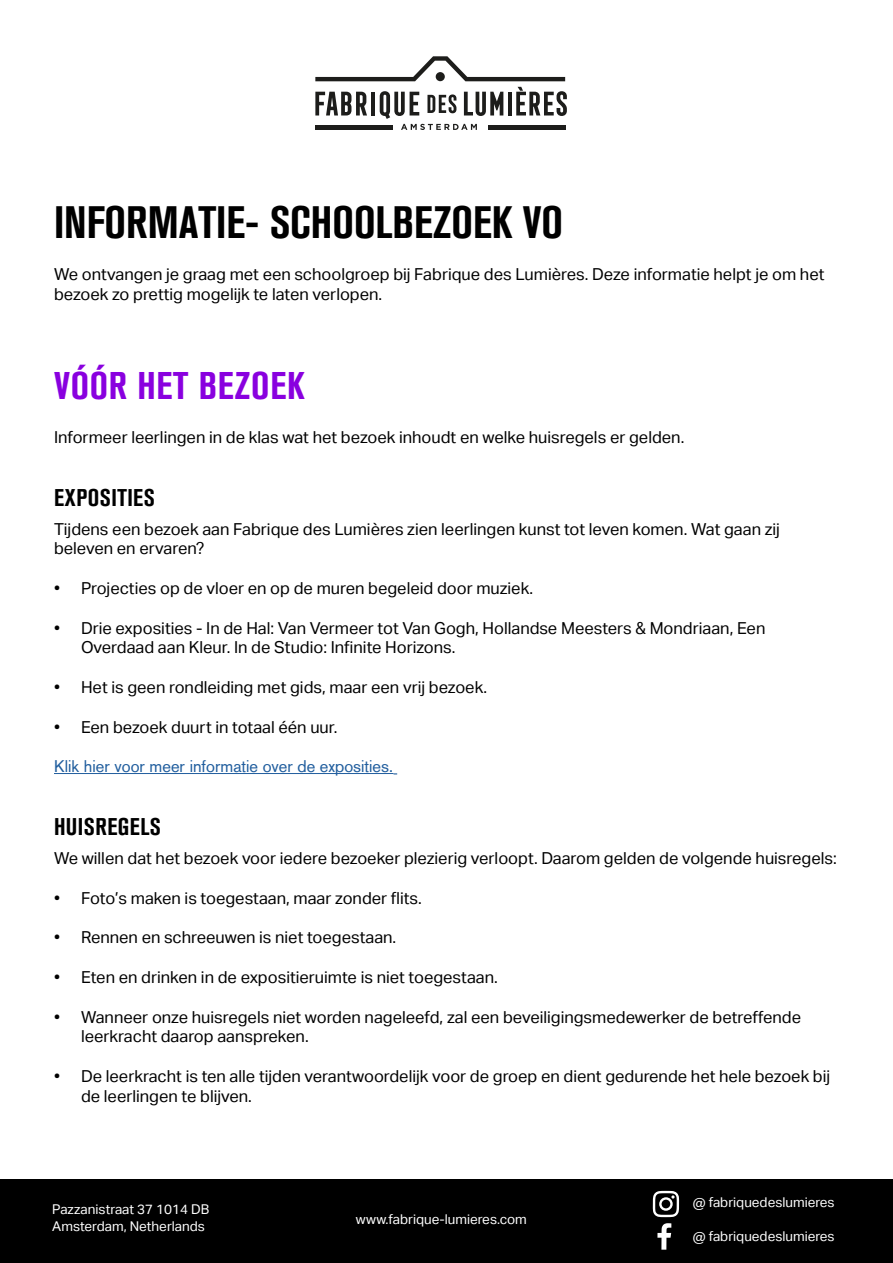
<style>
.page{position:relative;width:893px;height:1263px;background:#fff}
.page>*{position:absolute;margin:0;border:0;box-sizing:border-box;transform-origin:0 0}
.t1{font:700 condensed 45px "Akzidenz Grotesk BQ";color:#000}
.t2{font:700 condensed 38.25px "Akzidenz Grotesk BQ";letter-spacing:.02em;color:#8900df}
.t3{font:700 condensed 24px "Akzidenz Grotesk BQ";letter-spacing:.02em;color:#000}
.t4{font:16.5px/19.8px "Aktiv Grotesk";color:#000}
.t5{font:16.5px "Akzidenz Grotesk";color:#215e9e}
.t6{font:13.5px/16.2px "Aktiv Grotesk";color:#fff}
</style>
<div class="page">
<svg style="left:315px;top:56px;width:250px;height:25px"></svg>
<hr style="left:315px;top:126px;width:77px;height:4px;background:#1d1d1b">
<hr style="left:488px;top:126px;width:77px;height:4px;background:#1d1d1b">
<div style="left:436px;top:72px;width:9px;height:9px;background:#1d1d1b;border-radius:50%"></div>
<svg style="left:315px;top:92px;width:52px;height:23px"></svg>
<hr style="left:371px;top:92px;width:4px;height:23px;background:#1d1d1b">
<svg style="left:380px;top:91px;width:123px;height:39px"></svg>
<hr style="left:508px;top:92px;width:4px;height:23px;background:#1d1d1b">
<svg style="left:516px;top:87px;width:51px;height:29px"></svg>
<hr style="left:54px;top:773px;width:339px;height:1px;background:#215e9e">
<div style="left:0;top:1179px;width:893px;height:84px;background:#000"></div>
<svg style="left:653px;top:1191px;width:26px;height:26px"></svg>
<svg style="left:657px;top:1223px;width:14px;height:27px"></svg>
<h1 class="t1" style="left:54px;top:197px;width:511px">INFORMATIE- SCHOOLBEZOEK VO</h1>
<p class="t4" style="left:54px;top:264px;width:772px">We ontvangen je graag met een schoolgroep bij Fabrique des Lumières. Deze informatie helpt je om het bezoek zo prettig mogelijk te laten verlopen.</p>
<h2 class="t2" style="left:54px;top:364px;width:252px">VÓÓR HET BEZOEK</h2>
<p class="t4" style="left:54px;top:427px;width:632px">Informeer leerlingen in de klas wat het bezoek inhoudt en welke huisregels er gelden.</p>
<h3 class="t3" style="left:54px;top:484px;width:102px">EXPOSITIES</h3>
<p class="t4" style="left:54px;top:519px;width:727px">Tijdens een bezoek aan Fabrique des Lumières zien leerlingen kunst tot leven komen. Wat gaan zij beleven en ervaren?</p>
<p class="t4" style="left:54px;top:578px;width:481px">• Projecties op de vloer en op de muren begeleid door muziek.</p>
<p class="t4" style="left:81px;top:618px;width:686px;text-indent:-27px">• Drie exposities - In de Hal: Van Vermeer tot Van Gogh, Hollandse Meesters &amp; Mondriaan, Een<br>Overdaad aan Kleur. In de Studio: Infinite Horizons.</p>
<p class="t4" style="left:54px;top:677px;width:435px">• Het is geen rondleiding met gids, maar een vrij bezoek.</p>
<p class="t4" style="left:54px;top:717px;width:285px">• Een bezoek duurt in totaal één uur.</p>
<p class="t5" style="left:54px;top:757px;width:341px">Klik hier voor meer informatie over de exposities.</p>
<h3 class="t3" style="left:54px;top:813px;width:108px">HUISREGELS</h3>
<p class="t4" style="left:54px;top:848px;width:784px">We willen dat het bezoek voor iedere bezoeker plezierig verloopt. Daarom gelden de volgende huisregels:</p>
<p class="t4" style="left:54px;top:888px;width:369px">• Foto’s maken is toegestaan, maar zonder flits.</p>
<p class="t4" style="left:54px;top:928px;width:344px">• Rennen en schreeuwen is niet toegestaan.</p>
<p class="t4" style="left:54px;top:967px;width:445px">• Eten en drinken in de expositieruimte is niet toegestaan.</p>
<p class="t4" style="left:81px;top:1007px;width:722px;text-indent:-27px">• Wanneer onze huisregels niet worden nageleefd, zal een beveiligingsmedewerker de betreffende leerkracht daarop aanspreken.</p>
<p class="t4" style="left:81px;top:1066px;width:751px;text-indent:-27px">• De leerkracht is ten alle tijden verantwoordelijk voor de groep en dient gedurende het hele bezoek bij de leerlingen te blijven.</p>
<p class="t6" style="left:52px;top:1201px;width:159px">Pazzanistraat 37 1014 DB<br>Amsterdam, Netherlands</p>
<p class="t6" style="left:356px;top:1211px;width:173px">www.fabrique-lumieres.com</p>
<p class="t6" style="left:693px;top:1194px;width:143px">@ fabriquedeslumieres</p>
<p class="t6" style="left:693px;top:1228px;width:143px">@ fabriquedeslumieres</p>
</div>
